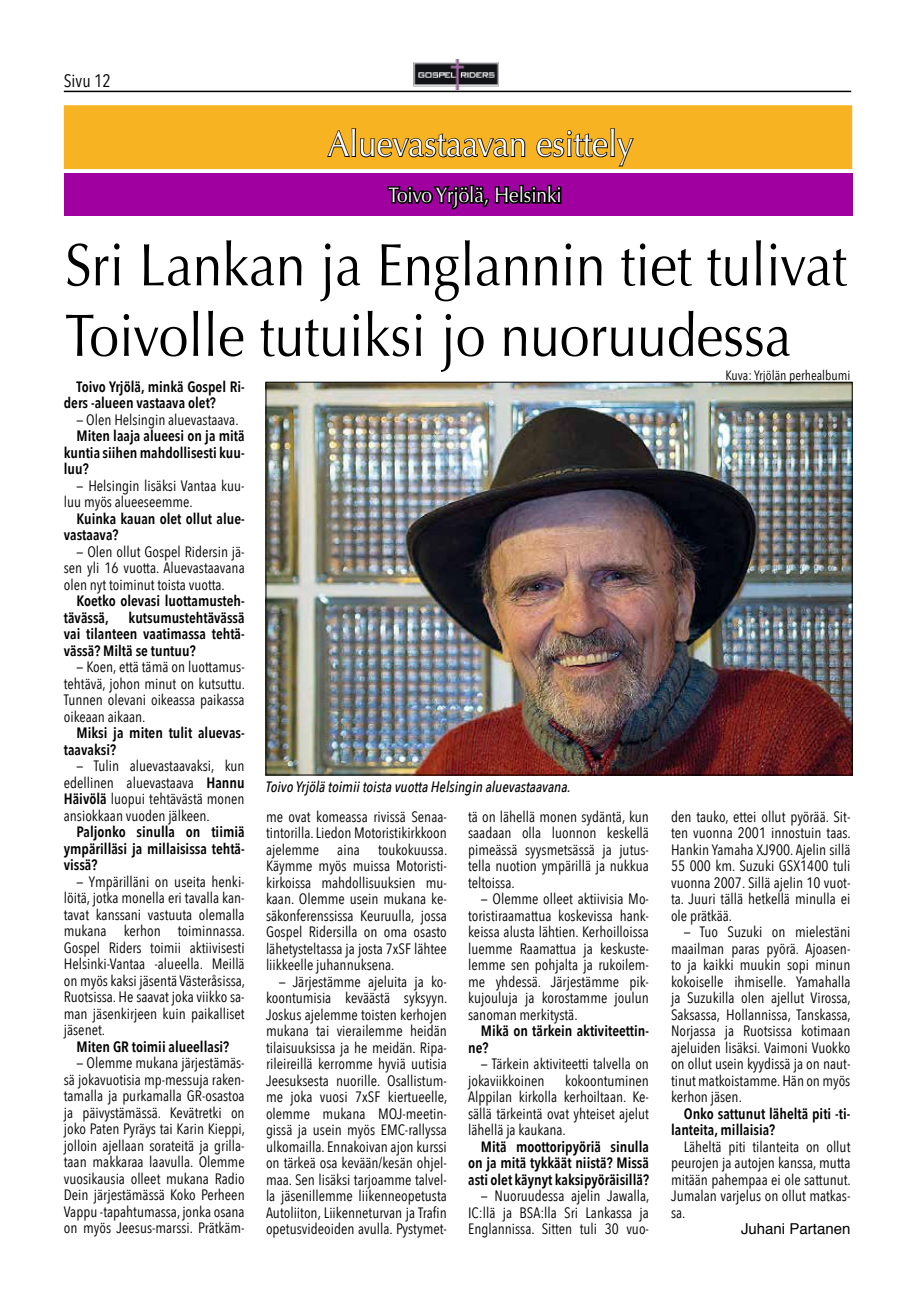
<style>
.page{position:relative;width:915px;height:1297px;background:#fff}
.page>*{position:absolute;margin:0;border:0;box-sizing:border-box;transform-origin:0 0}
.t1{font:60px/70.5px "Optima";color:#000;scale:.89 1}
.t2{font:36px "Optima";color:#fff;scale:.9 1}
.t3{font:21px "Optima";color:#fff;scale:.9 1}
.t4{font:18px "Avenir Next Condensed";color:#000}
.t5{font:15px/16.5px "Avenir Next Condensed";color:#000;text-align:justify}
.t6{font:600 15px/16.5px "Avenir Next Condensed";color:#000}
.t7{font:italic 500 15px "Avenir Next Condensed";color:#000}
.t8{font:15px "Helvetica";color:#000}
.t9{font:13.5px "Avenir Next Condensed";color:#000}
.s1{font-weight:600}
</style>
<div class="page">
<hr style="left:64px;top:91px;width:786px;height:1px;background:#000">
<img style="left:414px;top:60px;width:85px;height:29px">
<div style="left:64px;top:173px;width:787px;height:43px;background:#a000a0"></div>
<div style="left:64px;top:105px;width:787px;height:64px;background:#f8b322;border:2px solid #f8b322"></div>
<svg style="left:327px;top:128px;width:199px;height:30px"></svg>
<svg style="left:535px;top:128px;width:100px;height:40px"></svg>
<svg style="left:387px;top:184px;width:175px;height:26px"></svg>
<img style="left:267px;top:384px;width:583px;height:389px">
<p class="t4" style="left:64px;top:65px;width:49px">Sivu 12</p>
<h2 class="t2" style="left:327px;top:123px;width:341px">Aluevastaavan esittely</h2>
<h3 class="t3" style="left:388px;top:183px;width:194px">Toivo Yrjölä, Helsinki</h3>
<h1 class="t1" style="left:65px;top:230px;width:879px">Sri Lankan ja Englannin tiet tulivat<br>Toivolle tutuiksi jo nuoruudessa</h1>
<p class="t6" style="left:64px;top:378px;width:182px;text-indent:13px">Toivo Yrjölä, minkä Gospel Ri&shy;ders -alueen vastaava olet?</p>
<p class="t5" style="left:77px;top:411px;width:163px">— Olen Helsingin aluevastaava.</p>
<p class="t6" style="left:64px;top:427px;width:182px;text-align:justify;text-indent:13px">Miten laaja alueesi on ja mitä kuntia siihen mahdollisesti kuu&shy;luu?</p>
<p class="t5" style="left:64px;top:477px;width:182px;text-indent:13px">— Helsingin lisäksi Vantaa kuu&shy;luu myös alueeseemme.</p>
<p class="t6" style="left:64px;top:510px;width:182px;text-indent:13px">Kuinka kauan olet ollut alue&shy;vastaava?</p>
<p class="t5" style="left:64px;top:543px;width:182px;text-indent:13px">— Olen ollut Gospel Ridersin jä&shy;sen yli 16 vuotta. Aluevastaavana olen nyt toiminut toista vuotta.</p>
<p class="t6" style="left:64px;top:592px;width:182px;text-indent:13px">Koetko olevasi luottamusteh&shy;tävässä,</p>
<p class="t9" style="left:725px;top:363px;width:126px">Kuva: Yrjölän perhealbumi</p>
<p class="t6" style="left:64px;top:609px;width:182px;text-align:justify;text-indent:65px">kutsumustehtävässä vai tilanteen vaatimassa tehtä&shy;vässä? Miltä se tuntuu?</p>
<p class="t5" style="left:64px;top:658px;width:183px;text-indent:13px">— Koen, että tämä on luottamus&shy;tehtävä, johon minut on kutsuttu.<br>Tunnen olevani oikeassa paikassa oikeaan aikaan.</p>
<p class="t6" style="left:64px;top:724px;width:182px;text-indent:13px">Miksi ja miten tulit aluevas&shy;taavaksi?</p>
<p class="t5" style="left:64px;top:757px;width:182px;text-indent:13px">— Tulin aluevastaavaksi, kun edellinen aluevastaava <span class="s1">Hannu Häivölä</span> luopui tehtävästä monen ansiokkaan vuoden jälkeen.</p>
<p class="t6" style="left:64px;top:823px;width:182px;text-align:justify;text-indent:13px">Paljonko sinulla on tiimiä ympärilläsi ja millaisissa tehtä&shy;vissä?</p>
<p class="t5" style="left:64px;top:873px;width:183px;text-indent:13px">— Ympärilläni on useita henki&shy;löitä, jotka monella eri tavalla kan&shy;tavat kanssani vastuuta olemalla mukana kerhon toiminnassa.<br>Gospel Riders toimii aktiivisesti Helsinki-Vantaa -alueella. Meillä on myös kaksi jäsentä Västeråsissa, Ruotsissa. He saavat joka viikko sa&shy;man jäsenkirjeen kuin paikalliset jäsenet.</p>
<p class="t6" style="left:77px;top:1038px;width:154px">Miten GR toimii alueellasi?</p>
<p class="t5" style="left:64px;top:1054px;width:183px;text-indent:13px">— Olemme mukana järjestämäs&shy;sä jokavuotisia mp-messuja raken&shy;tamalla ja purkamalla GR-osastoa ja päivystämässä. Kevätretki on joko Paten Pyräys tai Karin Kieppi, jolloin ajellaan sorateitä ja grilla&shy;taan makkaraa laavulla. Olemme vuosikausia olleet mukana Radio Dein järjestämässä Koko Perheen Vappu -tapahtumassa, jonka osana on myös Jeesus-marssi. Prätkäm-</p>
<p class="t7" style="left:266px;top:777px;width:306px">Toivo Yrjölä toimii toista vuotta Helsingin aluevastaavana.</p>
<p class="t5" style="left:670px;top:807px;width:181px">den tauko, ettei ollut pyörää. Sit&shy;ten vuonna 2001 innostuin taas.<br>Hankin Yamaha XJ900. Ajelin sillä 55 000 km. Suzuki GSX1400 tuli vuonna 2007. Sillä ajelin 10 vuot&shy;ta. Juuri tällä hetkellä minulla ei ole prätkää.</p>
<p class="t5" style="left:670px;top:923px;width:181px;text-indent:13px">— Tuo Suzuki on mielestäni maailman paras pyörä. Ajoasen&shy;to ja kaikki muukin sopi minun kokoiselle ihmiselle. Yamahalla ja Suzukilla olen ajellut Virossa, Saksassa, Hollannissa, Tanskassa, Norjassa ja Ruotsissa kotimaan ajeluiden lisäksi. Vaimoni Vuokko on ollut usein kyydissä ja on naut&shy;tinut matkoistamme. Hän on myös kerhon jäsen.</p>
<p class="t6" style="left:670px;top:1105px;width:181px;text-indent:13px">Onko sattunut läheltä piti -ti&shy;lanteita, millaisia?</p>
<p class="t5" style="left:670px;top:1137px;width:181px;text-indent:13px">Läheltä piti tilanteita on ollut peurojen ja autojen kanssa, mutta mitään pahempaa ei ole sattunut.<br>Jumalan varjelus on ollut matkas&shy;sa.</p>
<p class="t8" style="left:740px;top:1217px;width:111px">Juhani Partanen</p>
<p class="t5" style="left:468px;top:807px;width:182px">tä on lähellä monen sydäntä, kun saadaan olla luonnon keskellä pimeässä syysmetsässä ja jutus&shy;tella nuotion ympärillä ja nukkua teltoissa.</p>
<p class="t5" style="left:468px;top:890px;width:182px;text-indent:13px">— Olemme olleet aktiivisia Mo&shy;toristiraamattua koskevissa hank&shy;keissa alusta lähtien. Kerhoilloissa luemme Raamattua ja keskuste&shy;lemme sen pohjalta ja rukoilem&shy;me yhdessä. Järjestämme pik&shy;kujouluja ja korostamme joulun sanoman merkitystä.</p>
<p class="t6" style="left:468px;top:1022px;width:182px;text-indent:13px">Mikä on tärkein aktiviteettin&shy;ne?</p>
<p class="t5" style="left:468px;top:1055px;width:182px;text-indent:13px">— Tärkein aktiviteetti talvella on jokaviikkoinen</p>
<p class="t5" style="left:266px;top:807px;width:183px">me ovat komeassa rivissä Senaa&shy;tintorilla. Liedon Motoristikirkkoon ajelemme aina toukokuussa.<br>Käymme myös muissa Motoristi&shy;kirkoissa mahdollisuuksien mu&shy;kaan. Olemme usein mukana ke&shy;säkonferenssissa Keuruulla, jossa Gospel Ridersilla on oma osasto lähetysteltassa ja josta 7xSF lähtee liikkeelle juhannuksena.</p>
<p class="t5" style="left:266px;top:972px;width:183px;text-indent:13px">— Järjestämme ajeluita ja ko&shy;koontumisia keväästä syksyyn.<br>Joskus ajelemme toisten kerhojen mukana tai vierailemme heidän tilaisuuksissa ja he meidän. Ripa&shy;rileireillä kerromme hyviä uutisia Jeesuksesta nuorille. Osallistum&shy;me joka vuosi 7xSF kiertueelle, olemme mukana MOJ-meetin&shy;gissä ja usein myös EMC-rallyssa ulkomailla. Ennakoivan ajon kurssi on tärkeä osa kevään/kesän ohjel&shy;maa. Sen lisäksi tarjoamme talvel&shy;la jäsenillemme liikenneopetusta Autoliiton, Liikenneturvan ja Trafin opetusvideoiden avulla. Pystymet-</p>
<p class="t5" style="left:468px;top:1071px;width:182px;text-indent:97px">kokoontuminen Alppilan kirkolla kerhoiltaan. Ke&shy;sällä tärkeintä ovat yhteiset ajelut lähellä ja kaukana.</p>
<p class="t6" style="left:468px;top:1138px;width:182px;text-align:justify;text-indent:13px">Mitä moottoripyöriä sinulla on ja mitä tykkäät niistä? Missä asti olet käynyt kaksipyöräisillä?</p>
<p class="t5" style="left:468px;top:1187px;width:183px;text-indent:13px">— Nuoruudessa ajelin Jawalla, IC:llä ja BSA:lla Sri Lankassa ja Englannissa. Sitten tuli 30 vuo-</p>
</div>
